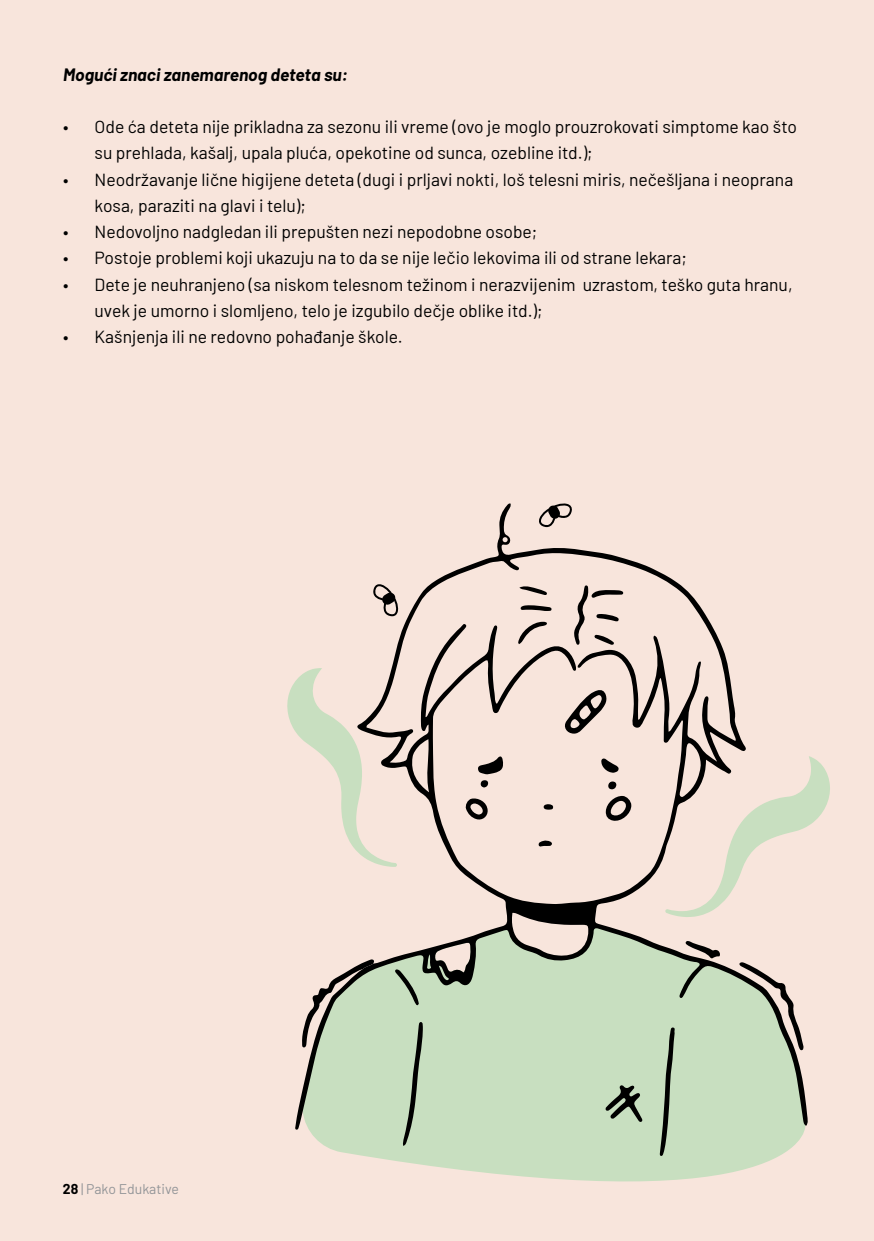
<style>
.page{position:relative;width:874px;height:1241px;background:#fff}
.page>*{position:absolute;margin:0;border:0;box-sizing:border-box;transform-origin:0 0}
.t1{font:17.5px/26.2px "Barlow";color:#000}
.t2{font:italic 700 17.5px "Barlow";color:#000}
.t3{font:14px "Barlow";color:#939598}
.s1{font-weight:700;color:#000}
</style>
<div class="page">
<div style="left:0;top:0;width:873px;height:1240px;background:#f8e5dc"></div>
<svg style="left:308px;top:1129px;width:497px;height:53px;fill:#c8dfc0"></svg>
<svg style="left:295px;top:503px;width:513px;height:626px"></svg>
<svg style="left:302px;top:959px;width:72px;height:88px"></svg>
<svg style="left:738px;top:961px;width:65px;height:89px"></svg>
<svg style="left:659px;top:1027px;width:16px;height:128px;background:#8d9e88"></svg>
<svg style="left:402px;top:1021px;width:20px;height:124px;background:#9bad95"></svg>
<svg style="left:605px;top:1084px;width:37px;height:38px"></svg>
<svg style="left:685px;top:940px;width:34px;height:18px"></svg>
<svg style="left:394px;top:968px;width:24px;height:37px"></svg>
<svg style="left:562px;top:689px;width:44px;height:44px"></svg>
<svg style="left:605px;top:795px;width:26px;height:27px"></svg>
<svg style="left:477px;top:755px;width:27px;height:19px"></svg>
<svg style="left:464px;top:797px;width:23px;height:23px"></svg>
<svg style="left:518px;top:621px;width:29px;height:23px"></svg>
<svg style="left:600px;top:757px;width:18px;height:15px"></svg>
<svg style="left:520px;top:604px;width:31px;height:7px"></svg>
<svg style="left:519px;top:585px;width:28px;height:10px"></svg>
<svg style="left:573px;top:585px;width:50px;height:60px"></svg>
<svg style="left:538px;top:840px;width:14px;height:7px"></svg>
<div style="left:608px;top:781px;width:8px;height:8px;background:#000;border-radius:50%"></div>
<svg style="left:543px;top:804px;width:10px;height:5px"></svg>
<div style="left:480px;top:780px;width:8px;height:7px;background:#000;border-radius:3px"></div>
<svg style="left:538px;top:503px;width:34px;height:24px"></svg>
<svg style="left:373px;top:583px;width:25px;height:33px"></svg>
<svg style="left:287px;top:667px;width:110px;height:199px"></svg>
<svg style="left:664px;top:756px;width:166px;height:160px"></svg>
<p class="t2" style="left:63px;top:61px;width:286px">Mogući znaci zanemarenog deteta su:</p>
<p class="t1" style="left:94px;top:112px;width:703px;text-indent:-32px">• Ode ća deteta nije prikladna za sezonu ili vreme (ovo je moglo prouzrokovati simptome kao što su prehlada, kašalj, upala pluća, opekotine od sunca, ozebline itd.);</p>
<p class="t1" style="left:94px;top:165px;width:699px;text-indent:-32px">• Neodržavanje lične higijene deteta (dugi i prljavi nokti, loš telesni miris, nečešljana i neoprana kosa, paraziti na glavi i telu);</p>
<p class="t1" style="left:63px;top:217px;width:475px">• Nedovoljno nadgledan ili prepušten nezi nepodobne osobe;</p>
<p class="t1" style="left:63px;top:243px;width:625px">• Postoje problemi koji ukazuju na to da se nije lečio lekovima ili od strane lekara;</p>
<p class="t1" style="left:94px;top:270px;width:699px;text-indent:-32px">• Dete je neuhranjeno (sa niskom telesnom težinom i nerazvijenim uzrastom, teško guta hranu, uvek je umorno i slomljeno, telo je izgubilo dečje oblike itd.);</p>
<p class="t1" style="left:63px;top:322px;width:341px">• Kašnjenja ili ne redovno pohađanje škole.</p>
<p class="t3" style="left:63px;top:1178px;width:118px"><span class="s1">28</span> | Pako Edukative</p>
</div>
